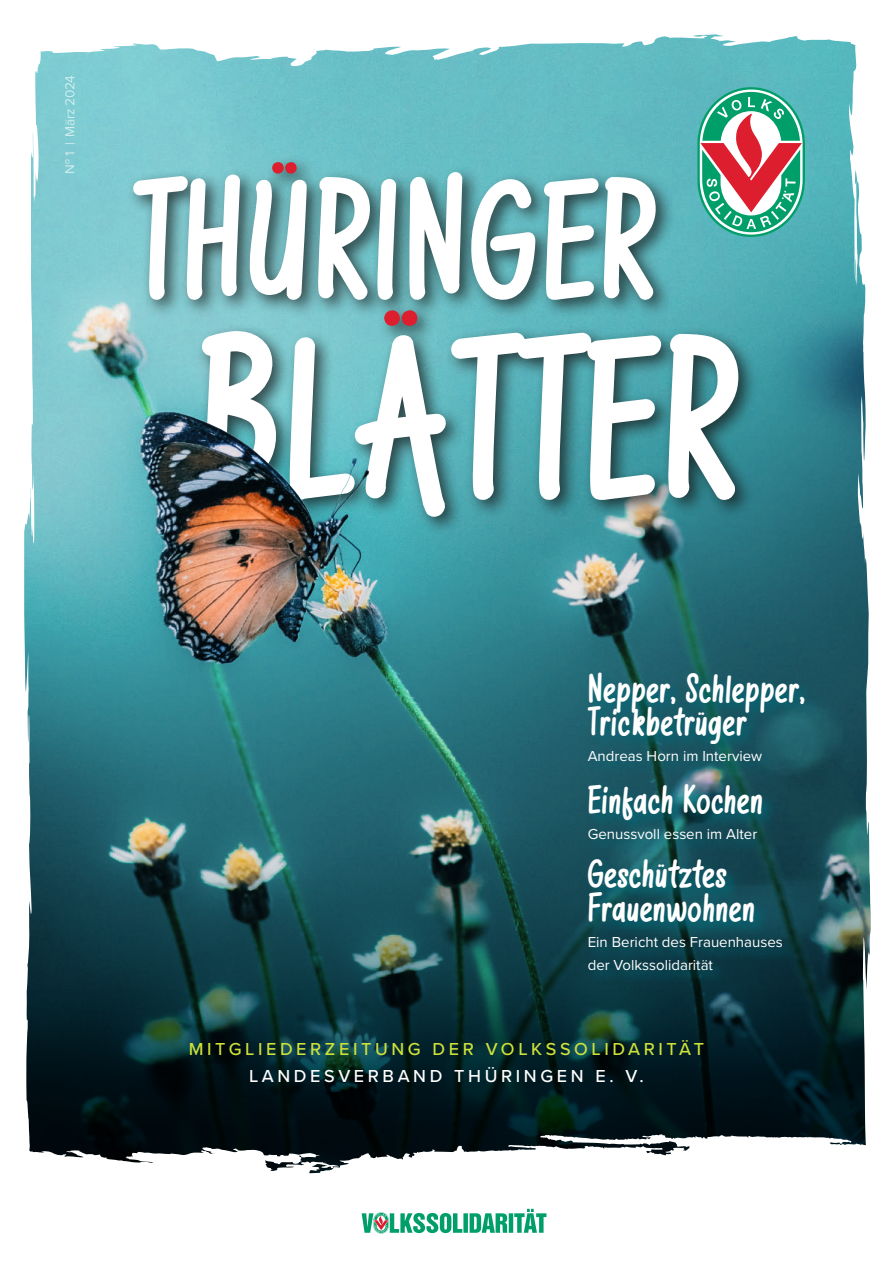
<style>
.page{position:relative;width:893px;height:1263px;background:#fff}
.page>*{position:absolute;margin:0;border:0;box-sizing:border-box;transform-origin:0 0}
.t1{font:33.75px/33.8px "Salty Cheese";letter-spacing:.02em;color:#fff}
.t2{font:500 18px "Proxima Nova";letter-spacing:.2em;color:#cee139}
.t3{font:500 18px "Proxima Nova";letter-spacing:.2em;color:#fff}
.t4{font:15px/22.5px "Proxima Nova";color:#fff}
.t5{font:13.65px "Proxima Nova";letter-spacing:-.03em;color:#fff}
</style>
<div class="page">
<img style="left:24px;top:34px;width:847px;height:1200px">
<div style="left:585px;top:669px;width:235px;height:316px;background:#006c7a;opacity:.88"></div>
<p class="t5" style="left:60px;top:174px;width:100px;rotate:-90deg">№ 1 | März 2024</p>
<h1 class="t1" style="left:588px;top:674px;width:219px">Nepper, Schlepper,<br>Trickbetrüger</h1>
<p class="t4" style="left:588px;top:744px;width:176px">Andreas Horn im Interview</p>
<h1 class="t1" style="left:588px;top:786px;width:177px">Einfach Kochen</h1>
<p class="t4" style="left:588px;top:822px;width:171px">Genussvoll essen im Alter</p>
<h1 class="t1" style="left:588px;top:860px;width:169px">Geschütztes<br>Frauenwohnen</h1>
<p class="t4" style="left:588px;top:930px;width:197px">Ein Bericht des Frauenhauses der Volkssolidarität</p>
<p class="t2" style="left:189px;top:1036px;width:517px">MITGLIEDERZEITUNG DER VOLKSSOLIDARITÄT</p>
<p class="t3" style="left:249px;top:1063px;width:396px">LANDESVERBAND THÜRINGEN E. V.</p>
</div>
